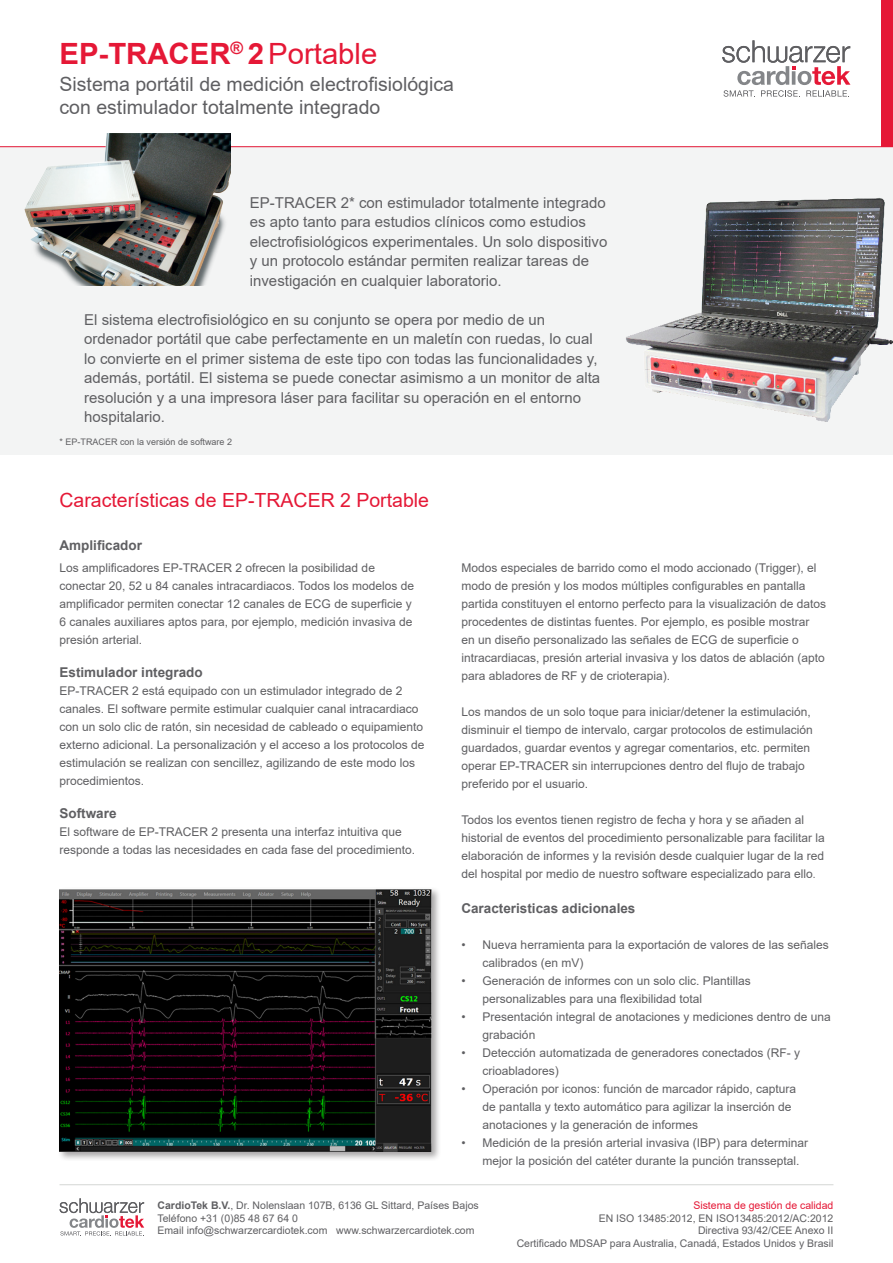
<style>
.page{position:relative;width:893px;height:1263px;background:#fff}
.page>*{position:absolute;margin:0;border:0;box-sizing:border-box;transform-origin:0 0}
.t1{font:700 29.25px "Arial";color:#e51836}
.t2{font:19.5px/23.4px "Arial";color:#5f5f62}
.t3{font:19.5px "Arial";color:#e51836}
.t4{font:15px/19.5px "Arial";color:#5f5f62}
.Fließtext{font:700 13.5px "Arial";color:#5f5f62}
.Fließtext_Headline{font:700 13.5px "Arial";color:#5f5f62}
.Fließtext-2{font:12px/18px "Arial";color:#5f5f62}
.t5{font:10.5px/12.6px "Arial";color:#5f5f62;text-align:right}
.t6{font:10.5px "Arial";color:#e51836}
.Fließtext-3{font:9px "Arial";color:#5f5f62}
.s1{font-weight:400}
.s2{font-family:"Arial Narrow"}
.s3{font-weight:700}
</style>
<div class="page">
<div style="left:0;top:147px;width:893px;height:308px;background:#f3f4f4"></div>
<div style="left:882px;top:0;width:11px;height:147px;background:#e51836"></div>
<hr style="left:0;top:146px;width:893px;height:1px;background:#e51836">
<svg style="left:60px;top:1198px;width:84px;height:38px"></svg>
<hr style="left:60px;top:1184px;width:773px;height:1px;background:#d4d6d4">
<svg style="left:722px;top:40px;width:128px;height:57px"></svg>
<div style="left:58px;top:887px;width:384px;height:274px;background:#231f20;opacity:.4"></div>
<img style="left:60px;top:889px;width:372px;height:262px">
<img style="left:626px;top:198px;width:267px;height:224px">
<img style="left:18px;top:133px;width:212px;height:153px">
<p class="t1" style="left:60px;top:33px;width:319px">EP-TRACER<sup>®</sup> 2<span class="s1">Portable</span></p>
<p class="t2" style="left:60px;top:72px;width:396px">Sistema portátil de medición electrofisiológica con estimulador totalmente integrado</p>
<p class="t4" style="left:250px;top:192px;width:359px">EP-TRACER 2* con estimulador totalmente integrado es apto tanto para estudios clínicos como estudios electrofisiológicos experimentales. Un solo dispositivo y un protocolo estándar permiten realizar tareas de investigación en cualquier laboratorio.</p>
<p class="t4" style="left:84px;top:309px;width:518px">El sistema electrofisiológico en su conjunto se opera por medio de un ordenador portátil que cabe perfectamente en un maletín con ruedas, lo cual lo convierte en el primer sistema de este tipo con todas las funcionalidades y, además, portátil. El sistema se puede conectar asimismo a un monitor de alta resolución y a una impresora láser para facilitar su operación en el entorno hospitalario.</p>
<p class="Fließtext-3" style="left:60px;top:435px;width:174px">* EP-TRACER con la versión de software 2</p>
<p class="t3" style="left:60px;top:487px;width:371px">Características de EP-TRACER 2 Portable</p>
<p class="Fließtext_Headline" style="left:60px;top:536px;width:84px">Amplificador</p>
<p class="Fließtext-2" style="left:60px;top:559px;width:356px">Los amplificadores EP-TRACER 2 ofrecen la posibilidad de conectar 20, 52 u 84 canales intracardiacos. Todos los modelos de amplificador permiten conectar 12 canales de ECG de superficie y 6 canales auxiliares aptos para, por ejemplo, medición invasiva de presión arterial.</p>
<p class="Fließtext" style="left:60px;top:663px;width:145px">Estimulador integrado</p>
<p class="Fließtext-2" style="left:60px;top:682px;width:366px">EP-TRACER 2 está equipado con un estimulador integrado de 2 canales. El software permite estimular cualquier canal intracardiaco con un solo clic de ratón, sin necesidad de cableado o equipamiento externo adicional. La personalización y el acceso a los protocolos de estimulación se realizan con sencillez, agilizando de este modo los procedimientos.</p>
<p class="Fließtext" style="left:60px;top:804px;width:59px">Software</p>
<p class="Fließtext-2" style="left:60px;top:823px;width:357px">El software de EP-TRACER 2 presenta una interfaz intuitiva que responde a todas las necesidades en cada fase del procedimiento.</p>
<p class="Fließtext-2" style="left:461px;top:559px;width:366px">Modos especiales de barrido como el modo accionado (Trigger), el modo de presión y los modos múltiples configurables en pantalla partida constituyen el entorno perfecto para la visualización de datos procedentes de distintas fuentes. Por ejemplo, es posible mostrar<br>en un diseño personalizado las señales de ECG de superficie o intracardiacas, presión arterial invasiva y los datos de ablación (apto para abladores de RF y de crioterapia).</p>
<p class="Fließtext-2" style="left:461px;top:703px;width:353px">Los mandos de un solo toque para iniciar/detener la estimulación, disminuir el tiempo de intervalo, cargar protocolos de estimulación guardados, guardar eventos y agregar comentarios, etc. permiten operar EP-TRACER sin interrupciones dentro del flujo de trabajo preferido por el usuario.</p>
<p class="Fließtext-2" style="left:461px;top:811px;width:365px">Todos los eventos tienen registro de fecha y hora y se añaden al historial de eventos del procedimiento personalizable para facilitar la elaboración de informes y la revisión desde cualquier lugar de la red del hospital por medio de nuestro software especializado para ello<span class="s2">.</span></p>
<p class="Fließtext" style="left:461px;top:898px;width:176px">Caracteristicas adicionales</p>
<p class="Fließtext-2" style="left:483px;top:935px;width:348px;text-indent:-21px">• Nueva herramienta para la exportación de valores de las señales calibrados (en mV)</p>
<p class="Fließtext-2" style="left:483px;top:971px;width:270px;text-indent:-21px">• Generación de informes con un solo clic. Plantillas personalizables para una flexibilidad total</p>
<p class="Fließtext-2" style="left:483px;top:1007px;width:350px;text-indent:-21px">• Presentación integral de anotaciones y mediciones dentro de una grabación</p>
<p class="Fließtext-2" style="left:483px;top:1043px;width:319px;text-indent:-21px">• Detección automatizada de generadores conectados (RF- y crioabladores)</p>
<p class="Fließtext-2" style="left:483px;top:1079px;width:315px;text-indent:-21px">• Operación por iconos: función de marcador rápido, captura de pantalla y texto automático para agilizar la inserción de anotaciones y la generación de informes</p>
<p class="Fließtext-2" style="left:483px;top:1133px;width:327px;text-indent:-21px">• Medición de la presión arterial invasiva (IBP) para determinar mejor la posición del catéter durante la punción transseptal.</p>
<p class="t5" style="left:158px;top:1199px;width:323px;text-align:left"><span class="s3">CardioTek B.V.</span>, Dr. Nolenslaan 107B, 6136 GL Sittard, Países Bajos<br>Teléfono +31 (0)85 48 67 64 0<br>Email info@schwarzercardiotek.com www.schwarzercardiotek.com</p>
<p class="t6" style="left:693px;top:1198px;width:142px">Sistema de gestión de calidad</p>
<p class="t5" style="left:517px;top:1211px;width:318px">EN ISO 13485:2012, EN ISO13485:2012/AC:2012<br>Directiva 93/42/CEE Anexo II<br>Certificado MDSAP para Australia, Canadá, Estados Unidos y Brasil</p>
</div>
